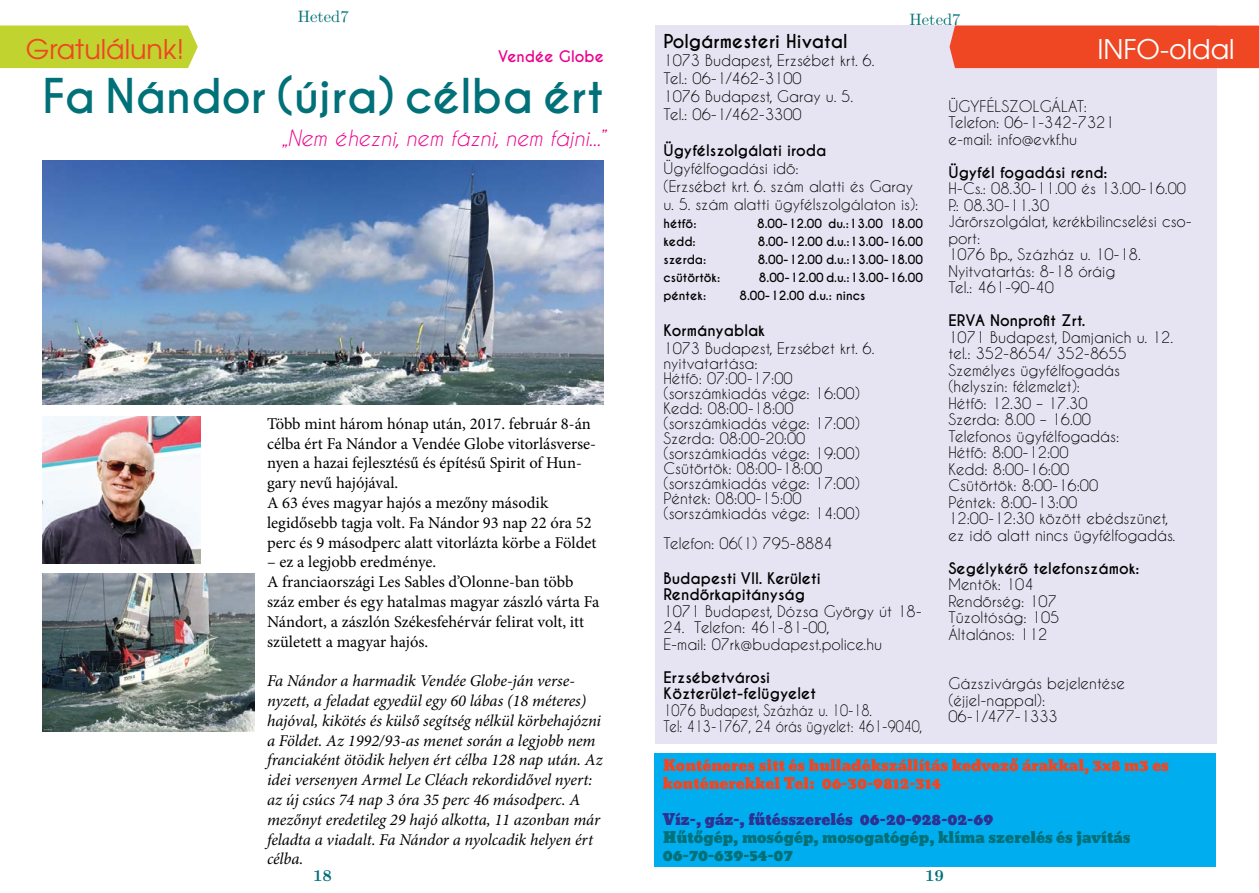
<style>
.page{position:relative;width:1259px;height:893px;background:#fff}
.page>*{position:absolute;margin:0;border:0;box-sizing:border-box;transform-origin:0 0}
.t1{font:700 45px "Caviar Dreams";color:#007079}
.t2{font:27px "Te X Gyre Adventor";color:#ef4623}
.t3{font:27px "Te X Gyre Adventor";color:#fff}
.t4{font:italic 21px "Caviar Dreams";color:#ec008c}
.t5{font:700 18px "Caviar Dreams";color:#000}
.t6{font:16.5px/19.8px "Minion Pro";color:#000}
.t7{font:italic 16.5px/19.8px "Minion Pro";letter-spacing:-.005em;color:#000}
.t8{font:16.5px "LM Roman 10";color:#007079}
.t9{font:700 16.5px "LM Roman 10";color:#007079}
.t10{font:15px/16.5px "Caviar Dreams";color:#000}
.t11{font:700 15px/16.5px "Caviar Dreams";color:#000}
.t12{font:15px/18px "Bevan";color:#ef4623}
.t13{font:15px/18px "Bevan";color:#007079}
.t14{font:15px/16.5px "Caviar Dreams";color:#000;scale:.88 1}
.t15{font:15px "Bevan";color:#2e3092}
.t16{font:700 15px "Caviar Dreams";color:#ec008c}
.t17{font:700 12px "Caviar Dreams";color:#000}
</style>
<div class="page">
<div style="left:655px;top:26px;width:561px;height:718px;background:#e6e4f2"></div>
<div style="left:949px;top:26px;width:310px;height:42px;background:#ef4623"></div>
<div style="left:654px;top:753px;width:561px;height:114px;background:#00aeef"></div>
<div style="left:0;top:26px;width:198px;height:42px;background:#c1d32f"></div>
<img style="left:43px;top:160px;width:561px;height:244px">
<img style="left:43px;top:573px;width:211px;height:159px">
<img style="left:43px;top:416px;width:158px;height:148px">
<h2 class="t2" style="left:26px;top:28px;width:160px">Gratulálunk!</h2>
<p class="t8" style="left:298px;top:3px;width:52px">Heted7</p>
<p class="t16" style="left:498px;top:48px;width:107px">Vendée Globe</p>
<h1 class="t1" style="left:43px;top:69px;width:563px">Fa Nándor (újra) célba ért</h1>
<h3 class="t4" style="left:282px;top:126px;width:324px">„Nem éhezni, nem fázni, nem fájni...”</h3>
<p class="t6" style="left:267px;top:414px;width:331px">Több mint három hónap után, 2017. február 8-án célba ért Fa Nándor a Vendée Globe vitorlásverse&shy;nyen a hazai fejlesztésű és építésű Spirit of Hun&shy;gary nevű hajójával.<br>A 63 éves magyar hajós a mezőny második legidősebb tagja volt. Fa Nándor 93 nap 22 óra 52 perc és 9 másodperc alatt vitorlázta körbe a Földet</p>
<p class="t6" style="left:267px;top:552px;width:334px">– ez a legjobb eredménye.<br>A franciaországi Les Sables d’Olonne-ban több száz ember és egy hatalmas magyar zászló várta Fa Nándort, a zászlón Székesfehérvár felirat volt, itt született a magyar hajós.</p>
<p class="t7" style="left:267px;top:671px;width:337px">Fa Nándor a harmadik Vendée Globe-ján verse&shy;nyzett, a feladat egyedül egy 60 lábas (18 méteres) hajóval, kikötés és külső segítség nélkül körbehajózni a Földet. Az 1992/93-as menet során a legjobb nem franciaként ötödik helyen ért célba 128 nap után. Az idei versenyen Armel Le Cléach rekordidővel nyert: az új csúcs 74 nap 3 óra 35 perc 46 másodperc. A mezőnyt eredetileg 29 hajó alkotta, 11 azonban már feladta a viadalt. Fa Nándor a nyolcadik helyen ért célba.</p>
<p class="t9" style="left:313px;top:862px;width:20px">18</p>
<p class="t8" style="left:909px;top:7px;width:52px">Heted7</p>
<p class="t5" style="left:663px;top:30px;width:186px">Polgármesteri Hivatal</p>
<p class="t10" style="left:663px;top:51px;width:212px;line-height:18px">1073 Budapest, Erzsébet krt. 6.<br>Tel.: 06-1/462-3100<br>1076 Budapest, Garay u. 5.<br>Tel.: 06-1/462-3300</p>
<p class="t11" style="left:663px;top:143px;width:164px">Ügyfélszolgálati iroda</p>
<p class="t10" style="left:663px;top:159px;width:256px;line-height:18px">Ügyfélfogadási idő:<br>(Erzsébet krt. 6. szám alatti és Garay u. 5. szám alatti ügyfélszolgálaton is):</p>
<p class="t17" style="left:663px;top:216px;width:34px">hétfő:</p>
<p class="t17" style="left:757px;top:216px;width:167px">8.00-12.00 du.:13.00 18.00</p>
<p class="t17" style="left:663px;top:234px;width:34px">kedd:</p>
<p class="t17" style="left:757px;top:234px;width:167px">8.00-12.00 d.u.:13.00-16.00</p>
<p class="t17" style="left:663px;top:252px;width:44px">szerda:</p>
<p class="t17" style="left:757px;top:252px;width:167px">8.00-12.00 d.u.:13.00-18.00</p>
<p class="t17" style="left:663px;top:270px;width:58px">csütörtök:</p>
<p class="t17" style="left:759px;top:270px;width:165px">8.00-12.00 d.u.:13.00-16.00</p>
<p class="t17" style="left:663px;top:288px;width:44px">péntek:</p>
<p class="t17" style="left:739px;top:288px;width:127px">8.00-12.00 d.u.: nincs</p>
<p class="t11" style="left:663px;top:323px;width:103px">Kormányablak</p>
<p class="t10" style="left:663px;top:341px;width:212px;line-height:15px">1073 Budapest, Erzsébet krt. 6. nyitvatartása:<br>Hétfő: 07:00-17:00 (sorszámkiadás vége: 16:00)<br>Kedd: 08:00-18:00 (sorszámkiadás vége: 17:00)<br>Szerda: 08:00-20:00 (sorszámkiadás vége: 19:00)<br>Csütörtök: 08:00-18:00 (sorszámkiadás vége: 17:00)<br>Péntek: 08:00-15:00 (sorszámkiadás vége: 14:00)</p>
<p class="t10" style="left:663px;top:535px;width:171px">Telefon: 06(1) 795-8884</p>
<p class="t11" style="left:663px;top:570px;width:159px">Budapesti VII. Kerületi<br>Rendőrkapitányság</p>
<p class="t10" style="left:663px;top:602px;width:260px">1071 Budapest, Dózsa György út 18-</p>
<p class="t10" style="left:663px;top:619px;width:220px">24. Telefon: 461-81-00,<br>E-mail: 07rk@budapest.police.hu</p>
<p class="t11" style="left:663px;top:669px;width:154px">Erzsébetvárosi<br>Közterület-felügyelet</p>
<p class="t14" style="left:663px;top:701px;width:296px">1076 Budapest, Százház u. 10-18.<br>Tel: 413-1767, 24 órás ügyelet: 461-9040,</p>
<h2 class="t3" style="left:1097px;top:28px;width:139px">INFO-oldal</h2>
<p class="t10" style="left:948px;top:98px;width:167px">ÜGYFÉLSZOLGÁLAT:<br>Telefon: 06-1-342-7321 e-mail: info@evkf.hu</p>
<p class="t11" style="left:948px;top:164px;width:161px">Ügyfél fogadási rend:</p>
<p class="t10" style="left:948px;top:180px;width:245px">H-Cs.: 08.30-11.00 és 13.00-16.00<br>P.: 08.30-11.30<br>Járőrszolgálat, kerékbilincselési cso&shy;port:<br>1076 Bp., Százház u. 10-18.<br>Nyitvatartás: 8-18 óráig<br>Tel.: 461-90-40</p>
<p class="t11" style="left:948px;top:313px;width:138px">ERVA Nonprofit Zrt.</p>
<p class="t10" style="left:948px;top:329px;width:228px">1071 Budapest, Damjanich u. 12. tel.: 352-8654/ 352-8655<br>Személyes ügyfélfogadás (helyszín: félemelet):<br>Hétfő: 12.30 – 17.30<br>Szerda: 8.00 – 16.00<br>Telefonos ügyfélfogadás:<br>Hétfő: 8:00-12:00<br>Kedd: 8:00-16:00<br>Csütörtök: 8:00-16:00<br>Péntek: 8:00-13:00<br>12:00-12:30 között ebédszünet, ez idő alatt nincs ügyfélfogadás.</p>
<p class="t11" style="left:948px;top:560px;width:193px">Segélykérő telefonszámok:</p>
<p class="t10" style="left:948px;top:576px;width:112px">Mentők: 104<br>Rendőrség: 107<br>Tűzoltóság: 105<br>Általános: 112</p>
<p class="t10" style="left:948px;top:675px;width:178px">Gázszivárgás bejelentése (éjjel-nappal):<br>06-1/477-1333</p>
<p class="t12" style="left:663px;top:756px;width:507px">Konténeres sitt és hulladékszállítás kedvező árakkal, 3x8 m3 es konténerekkel Tel: 06-30-9812-314</p>
<p class="t15" style="left:663px;top:807px;width:332px">Víz-, gáz-, fűtésszerelés 06-20-928-02-69</p>
<p class="t13" style="left:663px;top:828px;width:469px">Hűtőgép, mosógép, mosogatógép, klíma szerelés és javítás<br>06-70-639-54-07</p>
<p class="t9" style="left:925px;top:862px;width:20px">19</p>
</div>
